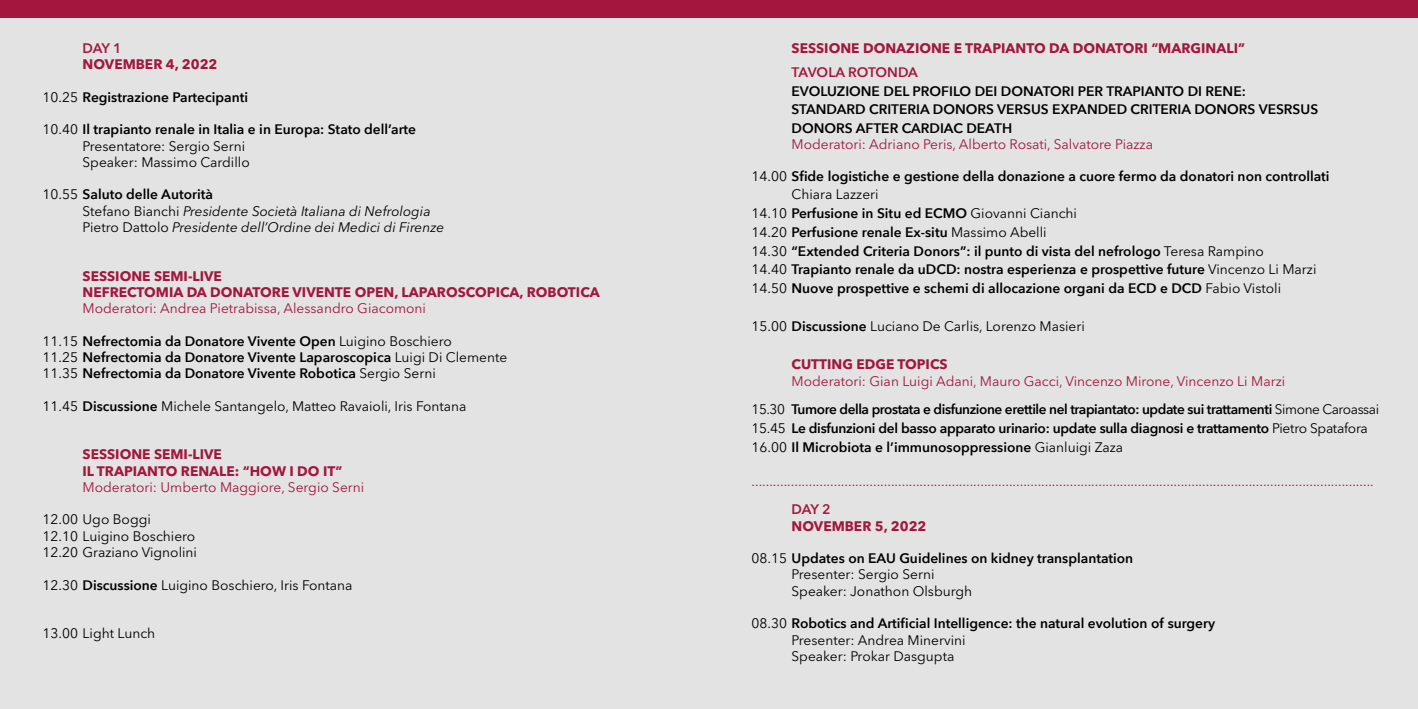
<style>
.page{position:relative;width:1418px;height:709px;background:#fff}
.page>*{position:absolute;margin:0;border:0;box-sizing:border-box;transform-origin:0 0}
.t1{font:600 13.75px/18.8px "Avenir Next";color:#000}
.t2{font:13.75px "Avenir Next LT Pro";color:#a3173d}
.t3{font:13.75px/16.2px "Avenir Next LT Pro";color:#000}
.t4{font:600 13.75px/18.8px "Avenir Next";letter-spacing:-.02em;color:#000}
.t5{font:700 13.75px/16.2px "Avenir Next LT Pro";color:#a3173d}
.t6{font:italic 13.75px/16.2px "Avenir Next LT Pro";color:#000}
.t7{font:600 13.75px "Avenir Next";letter-spacing:-.01em;color:#a3173d}
.t8{font:600 13.75px "Avenir Next LT Pro";letter-spacing:-.04em;color:#a3173d}
.s1{font-family:"Avenir Next LT Pro";font-weight:400}
.s2{font-style:normal}
.s3{font-family:"Avenir Next";font-weight:600}
</style>
<div class="page">
<div style="left:0;top:0;width:1417px;height:709px;background:#e3e3e3"></div>
<div style="left:0;top:0;width:1417px;height:18px;background:#a3173d"></div>
<p class="t8" style="left:83px;top:40px;width:41px">DAY 1</p>
<p class="t5" style="left:83px;top:56px;width:136px">NOVEMBER 4, 2022</p>
<p class="t1" style="left:43px;top:87px;width:207px"><span class="s1">10.25</span> Registrazione Partecipanti</p>
<p class="t1" style="left:43px;top:120px;width:375px"><span class="s1">10.40</span> Il trapianto renale in Italia e in Europa: Stato dell’arte</p>
<p class="t3" style="left:83px;top:137px;width:169px">Presentatore: Sergio Serni<br>Speaker: Massimo Cardillo</p>
<p class="t1" style="left:43px;top:185px;width:172px"><span class="s1">10.55</span> Saluto delle Autorità</p>
<p class="t6" style="left:83px;top:202px;width:363px"><span class="s2">Stefano Bianchi</span> Presidente Società Italiana di Nefrologia<br><span class="s2">Pietro Dattolo</span> Presidente dell’Ordine dei Medici di Firenze</p>
<p class="t5" style="left:83px;top:267px;width:518px">SESSIONE SEMI-LIVE<br>NEFRECTOMIA DA DONATORE VIVENTE OPEN, LAPAROSCOPICA, ROBOTICA</p>
<p class="t2" style="left:83px;top:300px;width:345px">Moderatori: Andrea Pietrabissa, Alessandro Giacomoni</p>
<p class="t1" style="left:43px;top:332px;width:466px;line-height:16.2px"><span class="s1">11.15</span> Nefrectomia da Donatore Vivente Open <span class="s1">Luigino Boschiero<br>11.25</span> Nefrectomia da Donatore Vivente Laparoscopica <span class="s1">Luigi Di Clemente<br>11.35</span> Nefrectomia da Donatore Vivente Robotica <span class="s1">Sergio Serni</span></p>
<p class="t3" style="left:43px;top:397px;width:425px">11.45 <span class="s3">Discussione</span> Michele Santangelo, Matteo Ravaioli, Iris Fontana</p>
<p class="t5" style="left:83px;top:446px;width:261px">SESSIONE SEMI-LIVE<br>IL TRAPIANTO RENALE: “HOW I DO IT”</p>
<p class="t2" style="left:83px;top:479px;width:283px">Moderatori: Umberto Maggiore, Sergio Serni</p>
<p class="t3" style="left:43px;top:511px;width:156px">12.00 Ugo Boggi<br>12.10 Luigino Boschiero<br>12.20 Graziano Vignolini</p>
<p class="t3" style="left:43px;top:576px;width:311px">12.30 <span class="s3">Discussione</span> Luigino Boschiero, Iris Fontana</p>
<p class="t3" style="left:43px;top:625px;width:114px">13.00 Light Lunch</p>
<p class="t5" style="left:791px;top:40px;width:455px">SESSIONE DONAZIONE E TRAPIANTO DA DONATORI “MARGINALI”</p>
<p class="t7" style="left:791px;top:60px;width:128px">TAVOLA ROTONDA</p>
<p class="t1" style="left:791px;top:81px;width:528px">EVOLUZIONE DEL PROFILO DEI DONATORI PER TRAPIANTO DI RENE:<br>STANDARD CRITERIA DONORS VERSUS EXPANDED CRITERIA DONORS VESRSUS<br>DONORS AFTER CARDIAC DEATH</p>
<p class="t2" style="left:791px;top:136px;width:363px">Moderatori: Adriano Peris, Alberto Rosati, Salvatore Piazza</p>
<p class="t1" style="left:751px;top:166px;width:579px"><span class="s1">14.00</span> Sfide logistiche e gestione della donazione a cuore fermo da donatori non controllati</p>
<p class="t3" style="left:791px;top:186px;width:89px">Chiara Lazzeri</p>
<p class="t1" style="left:751px;top:203px;width:566px"><span class="s1">14.10</span> Perfusione in Situ ed ECMO <span class="s1">Giovanni Cianchi<br>14.20</span> Perfusione renale Ex-situ <span class="s1">Massimo Abelli<br>14.30</span> “Extended Criteria Donors”: il punto di vista del nefrologo <span class="s1">Teresa Rampino<br>14.40</span> Trapianto renale da uDCD: nostra esperienza e prospettive future <span class="s1">Vincenzo Li Marzi 14.50</span> Nuove prospettive e schemi di allocazione organi da ECD e DCD <span class="s1">Fabio Vistoli</span></p>
<p class="t3" style="left:751px;top:318px;width:335px">15.00 <span class="s3">Discussione</span> Luciano De Carlis, Lorenzo Masieri</p>
<p class="t5" style="left:791px;top:356px;width:158px">CUTTING EDGE TOPICS</p>
<p class="t2" style="left:791px;top:373px;width:495px">Moderatori: Gian Luigi Adani, Mauro Gacci, Vincenzo Mirone, Vincenzo Li Marzi</p>
<p class="t4" style="left:751px;top:400px;width:629px"><span class="s1">15.30</span> Tumore della prostata e disfunzione erettile nel trapiantato: update sui trattamenti <span class="s1">Simone Caroassai<br>15.45</span> Le disfunzioni del basso apparato urinario: update sulla diagnosi e trattamento <span class="s1">Pietro Spatafora<br>16.00</span> Il Microbiota e l’immunosoppressione <span class="s1">Gianluigi Zaza</span></p>
<p class="t2" style="left:751px;top:472px;width:624px">..............................................................................................................................................................................</p>
<p class="t8" style="left:791px;top:501px;width:41px">DAY 2</p>
<p class="t5" style="left:791px;top:517px;width:136px">NOVEMBER 5, 2022</p>
<p class="t1" style="left:751px;top:548px;width:383px"><span class="s1">08.15</span> Updates on EAU Guidelines on kidney transplantation</p>
<p class="t3" style="left:791px;top:566px;width:182px">Presenter: Sergio Serni<br>Speaker: Jonathon Olsburgh</p>
<p class="t1" style="left:751px;top:613px;width:465px"><span class="s1">08.30</span> Robotics and Artificial Intelligence: the natural evolution of surgery</p>
<p class="t3" style="left:791px;top:631px;width:175px">Presenter: Andrea Minervini<br>Speaker: Prokar Dasgupta</p>
</div>
